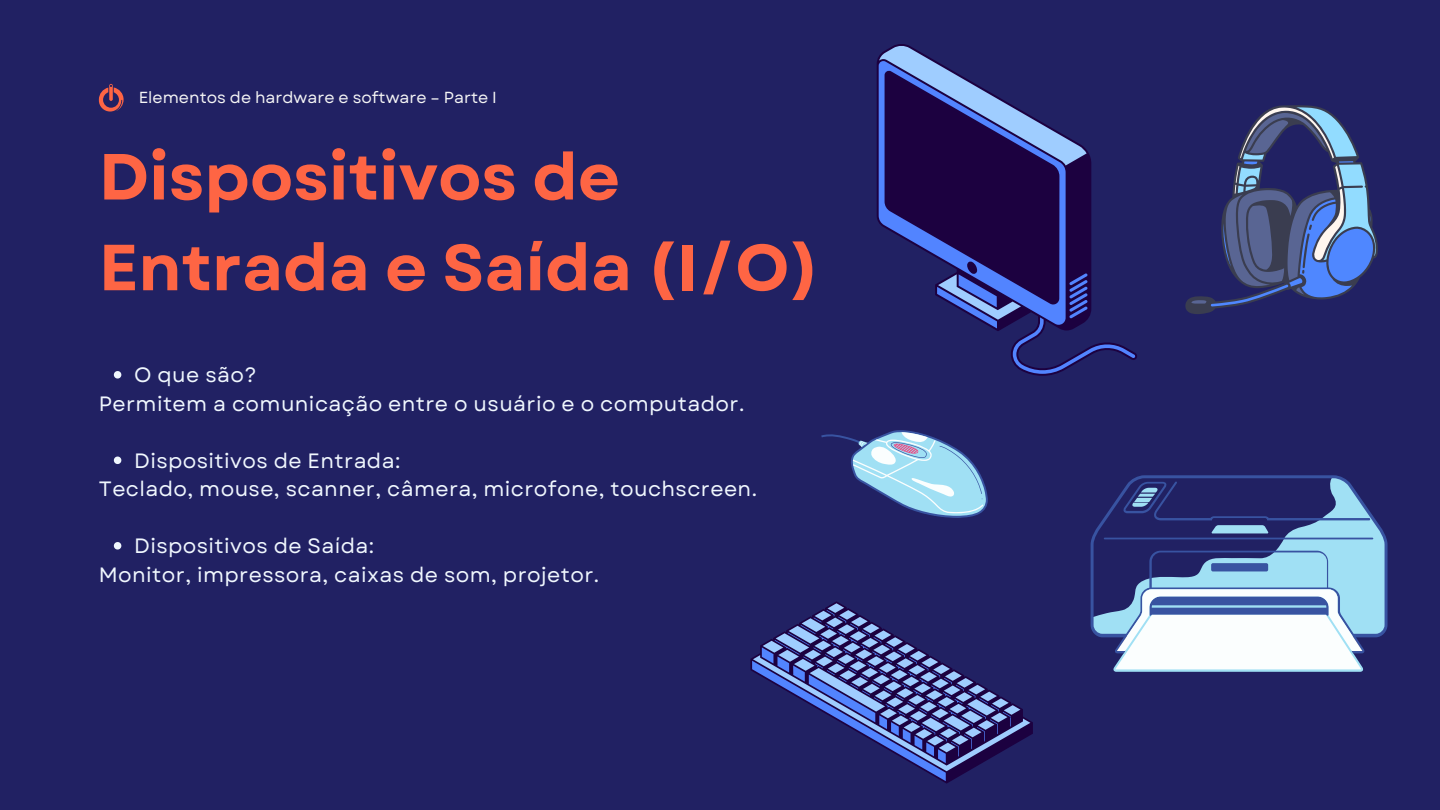
<style>
.page{position:relative;width:1440px;height:810px;background:#212163}
.page>*{position:absolute;margin:0;border:0;box-sizing:border-box;transform-origin:0 0}
.t1{font:700 65px/90.8px "Garet";color:#fe6544}
.t2{font:20.7px "Garet";letter-spacing:.02em;color:#f0f7fe}
.t3{font:16px "Garet";color:#f5f5f5}
</style>
<div class="page">
<svg style="left:99px;top:84px;width:25px;height:28px"></svg>
<svg style="left:750px;top:601px;width:283px;height:183px"></svg>
<svg style="left:877px;top:44px;width:260px;height:332px"></svg>
<svg style="left:1113px;top:653px;width:251px;height:19px"></svg>
<svg style="left:1091px;top:475px;width:297px;height:178px"></svg>
<hr style="left:1104px;top:538px;width:269px;height:1px;background:#3853a1">
<svg style="left:1123px;top:481px;width:247px;height:52px"></svg>
<svg style="left:1115px;top:589px;width:247px;height:80px;background:#cbd8e9"></svg>
<svg style="left:821px;top:430px;width:167px;height:88px"></svg>
<svg style="left:1185px;top:105px;width:193px;height:209px"></svg>
<svg style="left:114px;top:371px;width:7px;height:8px"></svg>
<svg style="left:114px;top:457px;width:7px;height:7px"></svg>
<svg style="left:114px;top:542px;width:7px;height:8px"></svg>
<p class="t3" style="left:139px;top:85px;width:360px">Elementos de hardware e software – Parte I</p>
<p class="t1" style="left:99px;top:132px;width:722px">Dispositivos de<br>Entrada e Saída (I/O)</p>
<p class="t2" style="left:134px;top:360px;width:124px">O que são?</p>
<p class="t2" style="left:99px;top:389px;width:647px">Permitem a comunicação entre o usuário e o computador.</p>
<h1 class="t2" style="left:134px;top:446px;width:268px">Dispositivos de Entrada:</h1>
<p class="t2" style="left:99px;top:474px;width:660px">Teclado, mouse, scanner, câmera, microfone, touchscreen.</p>
<h2 class="t2" style="left:134px;top:531px;width:242px">Dispositivos de Saída:</h2>
<p class="t2" style="left:99px;top:560px;width:502px">Monitor, impressora, caixas de som, projetor.</p>
</div>
